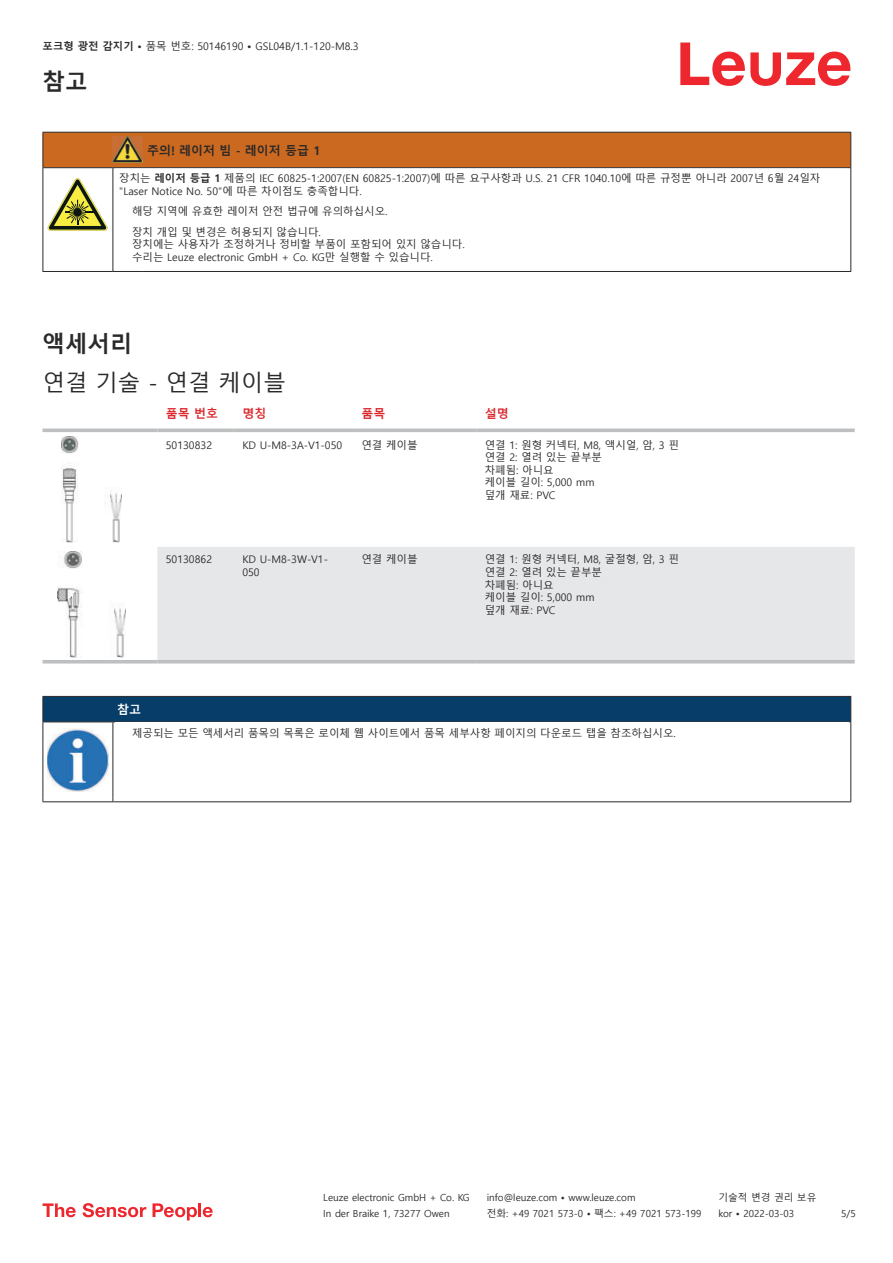
<style>
.page{position:relative;width:893px;height:1263px;background:#fff}
.page>*{position:absolute;margin:0;border:0;box-sizing:border-box;transform-origin:0 0}
.t1{font:22.5px "Malgun Gothic";color:#2b292a}
.t2{font:700 22.5px "Malgun Gothic";color:#2b292a}
.t3{font:700 12px "Malgun Gothic";color:#2b292a}
.t4{font:700 12px "Malgun Gothic";color:#db2a30}
.t5{font:700 12px "Malgun Gothic";color:#fff}
.t6{font:10.5px/12.6px "Malgun Gothic";color:#2b292a}
.t7{font:9.75px "Malgun Gothic";color:#2b292a}
.s1{font-weight:700}
</style>
<div class="page">
<svg style="left:680px;top:43px;width:170px;height:43px"></svg>
<div style="left:157px;top:547px;width:698px;height:113px;background:#e6e7e9"></div>
<svg style="left:43px;top:428px;width:114px;height:4px"></svg>
<svg style="left:157px;top:428px;width:77px;height:4px"></svg>
<svg style="left:234px;top:428px;width:119px;height:4px"></svg>
<svg style="left:353px;top:428px;width:123px;height:4px"></svg>
<svg style="left:476px;top:428px;width:379px;height:4px;background:#c5c7c9"></svg>
<hr style="left:43px;top:660px;width:114px;height:3px;background:#bdbfc1">
<hr style="left:157px;top:660px;width:77px;height:3px;background:#bdbfc1">
<hr style="left:234px;top:660px;width:119px;height:3px;background:#bdbfc1">
<hr style="left:353px;top:660px;width:123px;height:3px;background:#bdbfc1">
<hr style="left:476px;top:660px;width:379px;height:3px;background:#bdbfc1">
<img style="left:61px;top:436px;width:61px;height:107px">
<img style="left:57px;top:551px;width:68px;height:106px">
<div style="left:43px;top:696px;width:808px;height:26px;background:#063d69"></div>
<hr style="left:113px;top:721px;width:738px;height:1px;background:#2b292a">
<hr style="left:43px;top:722px;width:1px;height:75px;background:#2b292a">
<hr style="left:113px;top:722px;width:1px;height:75px;background:#2b292a">
<hr style="left:850px;top:722px;width:1px;height:75px;background:#2b292a">
<hr style="left:43px;top:801px;width:70px;height:1px;background:#2b292a">
<hr style="left:113px;top:801px;width:738px;height:1px;background:#2b292a">
<img style="left:47px;top:728px;width:61px;height:63px">
<svg style="left:43px;top:1203px;width:33px;height:14px"></svg>
<svg style="left:83px;top:1203px;width:63px;height:14px"></svg>
<svg style="left:153px;top:1203px;width:44px;height:17px"></svg>
<hr style="left:198px;top:1203px;width:3px;height:14px;background:#ed272d">
<svg style="left:203px;top:1207px;width:10px;height:10px"></svg>
<div style="left:44px;top:133px;width:806px;height:34px;background:#ca691f"></div>
<svg style="left:44px;top:168px;width:806px;height:103px"></svg>
<hr style="left:43px;top:132px;width:70px;height:1px;background:#2b292a">
<hr style="left:43px;top:133px;width:1px;height:34px;background:#2b292a">
<hr style="left:43px;top:167px;width:70px;height:1px;background:#2b292a">
<hr style="left:113px;top:132px;width:30px;height:1px;background:#2b292a">
<hr style="left:113px;top:167px;width:30px;height:1px;background:#2b292a">
<hr style="left:143px;top:132px;width:708px;height:1px;background:#2b292a">
<hr style="left:850px;top:133px;width:1px;height:34px;background:#2b292a">
<hr style="left:143px;top:167px;width:708px;height:1px;background:#2b292a">
<hr style="left:43px;top:168px;width:1px;height:99px;background:#2b292a">
<hr style="left:113px;top:168px;width:1px;height:99px;background:#2b292a">
<hr style="left:850px;top:168px;width:1px;height:99px;background:#2b292a">
<hr style="left:43px;top:271px;width:70px;height:1px;background:#2b292a">
<hr style="left:113px;top:271px;width:30px;height:1px;background:#2b292a">
<hr style="left:143px;top:271px;width:708px;height:1px;background:#2b292a">
<img style="left:113px;top:136px;width:30px;height:27px">
<svg style="left:47px;top:178px;width:60px;height:53px"></svg>
<svg style="left:115px;top:169px;width:734px;height:98px"></svg>
<p class="t6" style="left:43px;top:40px;width:318px"><span class="s1">포크형 광전 감지기 •</span> 품목 번호: 50146190 <span class="s1">•</span> GSL04B/1.1-120-M8.3</p>
<h1 class="t2" style="left:43px;top:69px;width:46px">참고</h1>
<p class="t3" style="left:147px;top:144px;width:175px">주의! 레이저 빔 - 레이저 등급 1</p>
<p class="t6" style="left:119px;top:173px;width:703px">장치는 <span class="s1">레이저 등급 1</span> 제품의 IEC 60825-1:2007(EN 60825-1:2007)에 따른 요구사항과 U.S. 21 CFR 1040.10에 따른 규정뿐 아니라 2007년 6월 24일자 "Laser Notice No. 50"에 따른 차이점도 충족합니다.</p>
<p class="t6" style="left:132px;top:202px;width:257px;line-height:20.2px">해당 지역에 유효한 레이저 안전 법규에 유의하십시오. 장치 개입 및 변경은 허용되지 않습니다.</p>
<p class="t6" style="left:132px;top:238px;width:334px">장치에는 사용자가 조정하거나 정비할 부품이 포함되어 있지 않습니다. 수리는 Leuze electronic GmbH + Co. KG만 실행할 수 있습니다.</p>
<h1 class="t2" style="left:43px;top:331px;width:91px">액세서리</h1>
<h1 class="t1" style="left:43px;top:370px;width:245px">연결 기술 - 연결 케이블</h1>
<p class="t4" style="left:166px;top:406px;width:54px">품목 번호</p>
<p class="t4" style="left:242px;top:406px;width:25px">명칭</p>
<p class="t4" style="left:361px;top:406px;width:25px">품목</p>
<p class="t4" style="left:485px;top:406px;width:25px">설명</p>
<p class="t6" style="left:166px;top:439px;width:48px">50130832</p>
<p class="t6" style="left:242px;top:439px;width:101px">KD U-M8-3A-V1-050</p>
<p class="t6" style="left:361px;top:439px;width:58px">연결 케이블</p>
<p class="t6" style="left:485px;top:439px;width:196px">연결 1: 원형 커넥터, M8, 액시얼, 암, 3 핀 연결 2: 열려 있는 끝부분<br>차폐됨: 아니요<br>케이블 길이: 5,000 mm<br>덮개 재료: PVC</p>
<p class="t6" style="left:166px;top:553px;width:48px">50130862</p>
<p class="t6" style="left:242px;top:553px;width:87px">KD U-M8-3W-V1-<br>050</p>
<p class="t6" style="left:361px;top:553px;width:58px">연결 케이블</p>
<p class="t6" style="left:485px;top:553px;width:196px">연결 1: 원형 커넥터, M8, 굴절형, 암, 3 핀 연결 2: 열려 있는 끝부분<br>차폐됨: 아니요<br>케이블 길이: 5,000 mm<br>덮개 재료: PVC</p>
<p class="t5" style="left:117px;top:703px;width:25px">참고</p>
<p class="t6" style="left:132px;top:727px;width:545px">제공되는 모든 액세서리 품목의 목록은 로이체 웹 사이트에서 품목 세부사항 페이지의 다운로드 탭을 참조하십시오.</p>
<p class="t7" style="left:323px;top:1192px;width:148px">Leuze electronic GmbH + Co. KG</p>
<p class="t7" style="left:487px;top:1192px;width:150px">info@leuze.com • www.leuze.com</p>
<p class="t7" style="left:718px;top:1192px;width:100px">기술적 변경 권리 보유</p>
<p class="t7" style="left:323px;top:1208px;width:128px">In der Braike 1, 73277 Owen</p>
<p class="t7" style="left:487px;top:1208px;width:216px">전화: +49 7021 573-0 • 팩스: +49 7021 573-199</p>
<p class="t7" style="left:718px;top:1208px;width:77px">kor • 2022-03-03</p>
<p class="t7" style="left:841px;top:1208px;width:16px">5 /5</p>
</div>
